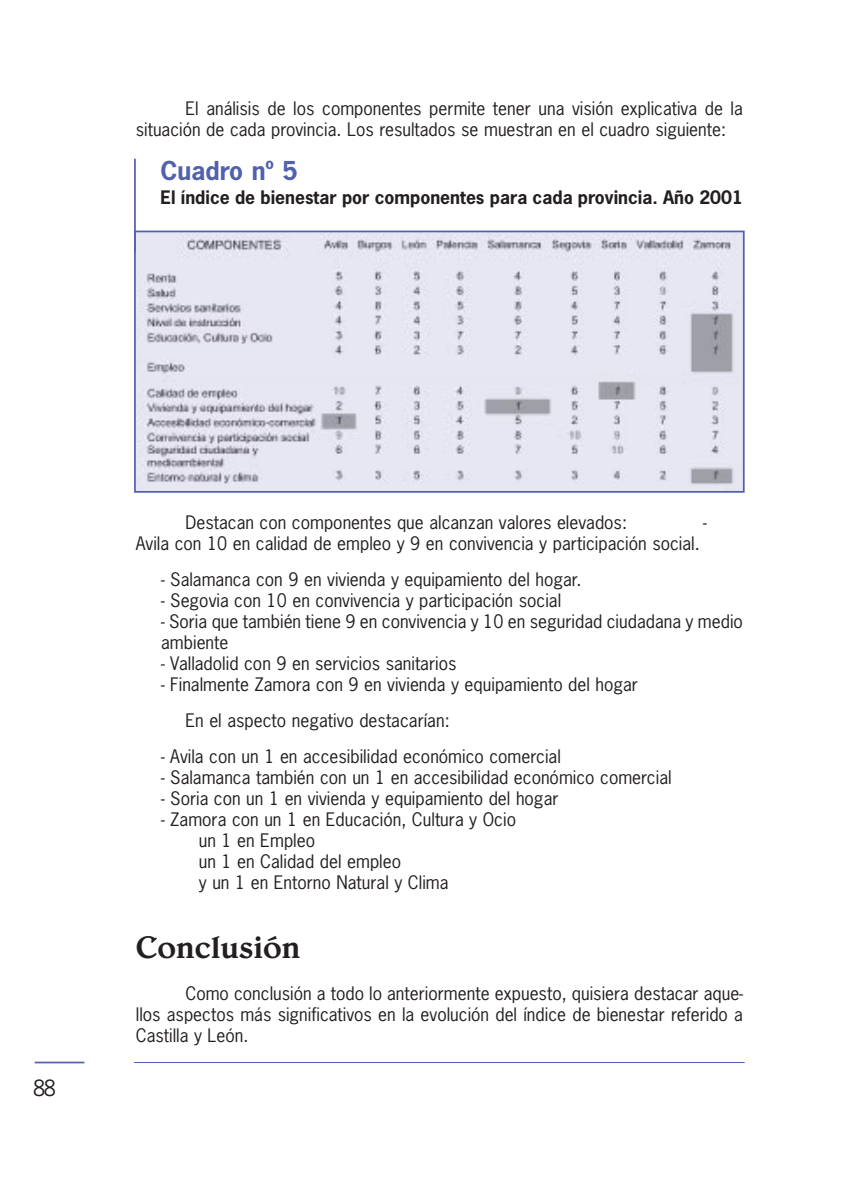
<style>
.page{position:relative;width:844px;height:1191px;background:#fff}
.page>*{position:absolute;margin:0;border:0;box-sizing:border-box;transform-origin:0 0}
.t1{font:500 31.5px "Belwe";color:#231f20}
.t2{font:700 24.5px "News Gothic";color:#5261ac}
.t3{font:21px "News Gothic";color:#231f20}
.t4{font:17.5px/21px "News Gothic";color:#231f20}
.t5{font:700 17.5px "News Gothic";color:#231f20}
</style>
<div class="page">
<hr style="left:134px;top:1062px;width:610px;height:1px;background:#5261ac">
<hr style="left:35px;top:1061px;width:49px;height:2px;background:#5261ac">
<img style="left:137px;top:233px;width:601px;height:257px">
<div style="left:134px;top:230px;width:610px;height:263px;border:2px solid #5261ac"></div>
<hr style="left:134px;top:159px;width:2px;height:93px;background:#5261ac">
<p class="t4" style="left:136px;top:99px;width:608px;text-indent:50px">El análisis de los componentes permite tener una visión explicativa de la situación de cada provincia. Los resultados se muestran en el cuadro siguiente:</p>
<h2 class="t2" style="left:160px;top:160px;width:138px">Cuadro nº 5</h2>
<p class="t5" style="left:160px;top:190px;width:583px">El índice de bienestar por componentes para cada provincia. Año 2001</p>
<p class="t3" style="left:33px;top:1079px;width:24px">88</p>
<p class="t4" style="left:185px;top:513px;width:443px">Destacan con componentes que alcanzan valores elevados:</p>
<p class="t4" style="left:703px;top:513px;width:5px">-</p>
<p class="t4" style="left:136px;top:534px;width:565px">Avila con 10 en calidad de empleo y 9 en convivencia y participación social.</p>
<p class="t4" style="left:161px;top:570px;width:422px">- Salamanca con 9 en vivienda y equipamiento del hogar.</p>
<p class="t4" style="left:161px;top:591px;width:401px">- Segovia con 10 en convivencia y participación social</p>
<p class="t4" style="left:161px;top:612px;width:583px">- Soria que también tiene 9 en convivencia y 10 en seguridad ciudadana y medio ambiente</p>
<p class="t4" style="left:161px;top:654px;width:297px">- Valladolid con 9 en servicios sanitarios</p>
<p class="t4" style="left:185px;top:668px;width:454px;line-height:35.9px;text-indent:-24px">- Finalmente Zamora con 9 en vivienda y equipamiento del hogar<br>En el aspecto negativo destacarían:</p>
<p class="t4" style="left:161px;top:747px;width:401px">- Avila con un 1 en accesibilidad económico comercial</p>
<p class="t4" style="left:161px;top:768px;width:512px">- Salamanca también con un 1 en accesibilidad económico comercial</p>
<p class="t4" style="left:161px;top:789px;width:399px">- Soria con un 1 en vivienda y equipamiento del hogar</p>
<p class="t4" style="left:199px;top:810px;width:318px;text-indent:-38px">- Zamora con un 1 en Educación, Cultura y Ocio un 1 en Empleo<br>un 1 en Calidad del empleo<br>y un 1 en Entorno Natural y Clima</p>
<h1 class="t1" style="left:136px;top:936px;width:166px">Conclusión</h1>
<p class="t4" style="left:136px;top:984px;width:608px;text-align:justify;text-indent:50px">Como conclusión a todo lo anteriormente expuesto, quisiera destacar aque&shy;llos aspectos más significativos en la evolución del índice de bienestar referido a Castilla y León.</p>
</div>
